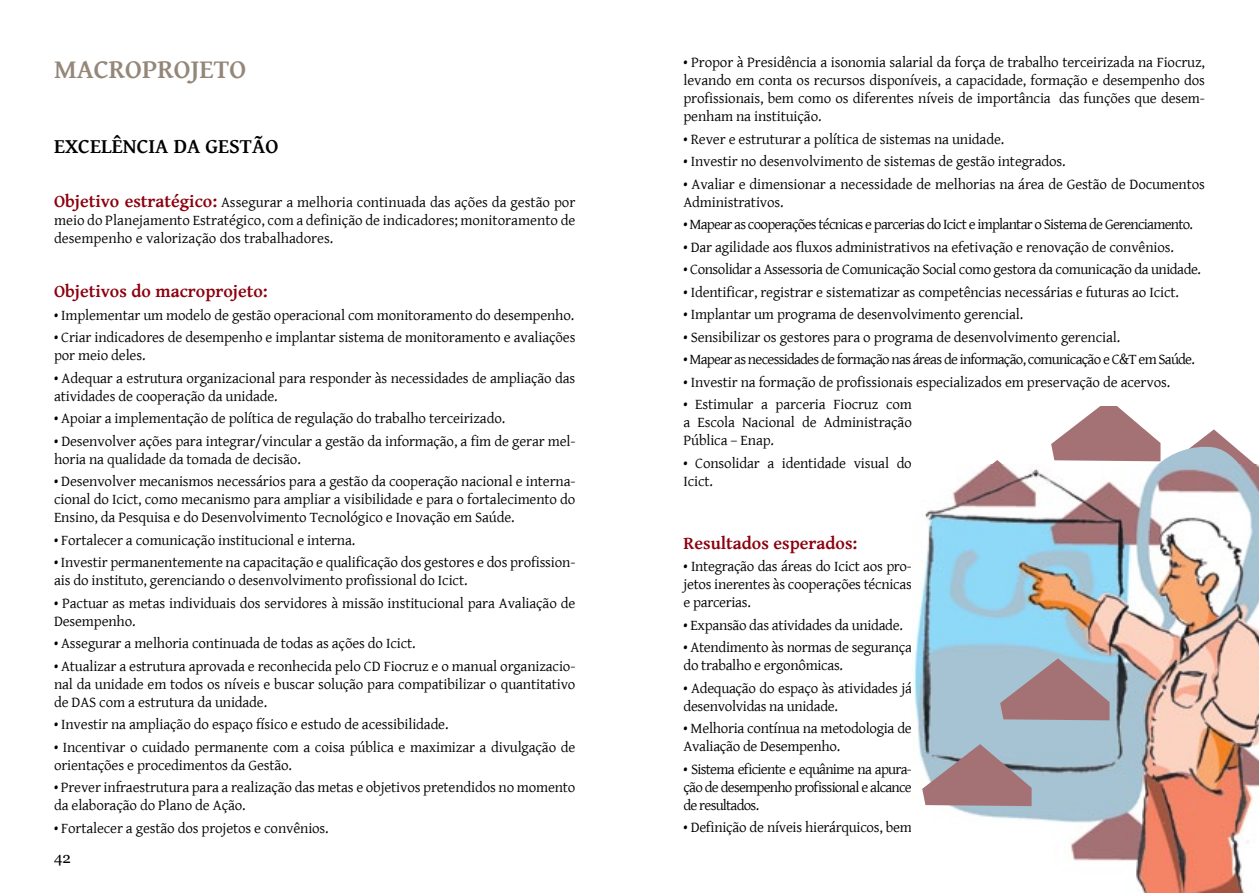
<style>
.page{position:relative;width:1259px;height:893px;background:#fff}
.page>*{position:absolute;margin:0;border:0;box-sizing:border-box;transform-origin:0 0}
.t1{font:700 27px "Gentium Basic";color:#948779}
.t2{font:700 21px "Gentium Basic";color:#000}
.t3{font:700 18px "Gentium Basic";color:#8b010e}
.t4{font:15px/18px "Gentium Basic";letter-spacing:-.01em;color:#000}
.t5{font:15px "Gentium Basic";letter-spacing:-.05em;color:#000}
.t6{font:15px "Gentium Basic";letter-spacing:-.03em;color:#000}
.t7{font:15px "Georgia";color:#000}
.s1{font-weight:700;font-size:18px;color:#8b010e}
</style>
<div class="page">
<img style="left:913px;top:595px;width:9px;height:166px">
<img style="left:922px;top:407px;width:337px;height:486px">
<h1 class="t1" style="left:54px;top:48px;width:194px">MACROPROJETO</h1>
<h2 class="t2" style="left:54px;top:131px;width:226px">EXCELÊNCIA DA GESTÃO</h2>
<p class="t4" style="left:54px;top:193px;width:523px;text-align:justify"><span class="s1">Objetivo estratégico:</span> Assegurar a melhoria continuada das ações da gestão por meio do Planejamento Estratégico, com a definição de indicadores; monitoramento de desempenho e valorização dos trabalhadores.</p>
<p class="t3" style="left:54px;top:278px;width:215px">Objetivos do macroprojeto:</p>
<p class="t4" style="left:54px;top:305px;width:522px">• Implementar um modelo de gestão operacional com monitoramento do desempenho.</p>
<p class="t4" style="left:54px;top:328px;width:523px">• Criar indicadores de desempenho e implantar sistema de monitoramento e avaliações por meio deles.</p>
<p class="t4" style="left:54px;top:368px;width:523px">• Adequar a estrutura organizacional para responder às necessidades de ampliação das atividades de cooperação da unidade.</p>
<p class="t4" style="left:54px;top:409px;width:453px">• Apoiar a implementação de política de regulação do trabalho terceirizado.</p>
<p class="t4" style="left:54px;top:431px;width:523px">• Desenvolver ações para integrar/vincular a gestão da informação, a fim de gerar mel&shy;horia na qualidade da tomada de decisão.</p>
<p class="t4" style="left:54px;top:472px;width:523px;text-align:justify">• Desenvolver mecanismos necessários para a gestão da cooperação nacional e interna&shy;cional do Icict, como mecanismo para ampliar a visibilidade e para o fortalecimento do Ensino, da Pesquisa e do Desenvolvimento Tecnológico e Inovação em Saúde.</p>
<p class="t4" style="left:54px;top:530px;width:303px">• Fortalecer a comunicação institucional e interna.</p>
<p class="t4" style="left:54px;top:553px;width:523px">• Investir permanentemente na capacitação e qualificação dos gestores e dos profission&shy;ais do instituto, gerenciando o desenvolvimento profissional do Icict.</p>
<p class="t4" style="left:54px;top:593px;width:523px">• Pactuar as metas individuais dos servidores à missão institucional para Avaliação de<br>Desempenho.</p>
<p class="t4" style="left:54px;top:634px;width:363px">• Assegurar a melhoria continuada de todas as ações do Icict.</p>
<p class="t4" style="left:54px;top:656px;width:523px;text-align:justify">• Atualizar a estrutura aprovada e reconhecida pelo CD Fiocruz e o manual organizacio&shy;nal da unidade em todos os níveis e buscar solução para compatibilizar o quantitativo de DAS com a estrutura da unidade.</p>
<p class="t4" style="left:54px;top:715px;width:396px">• Investir na ampliação do espaço físico e estudo de acessibilidade.</p>
<p class="t4" style="left:54px;top:737px;width:523px">• Incentivar o cuidado permanente com a coisa pública e maximizar a divulgação de orientações e procedimentos da Gestão.</p>
<p class="t4" style="left:54px;top:778px;width:523px">• Prever infraestrutura para a realização das metas e objetivos pretendidos no momento da elaboração do Plano de Ação.</p>
<p class="t4" style="left:54px;top:818px;width:276px">• Fortalecer a gestão dos projetos e convênios.</p>
<p class="t7" style="left:54px;top:849px;width:18px">42</p>
<p class="t4" style="left:683px;top:53px;width:523px;text-align:justify">• Propor à Presidência a isonomia salarial da força de trabalho terceirizada na Fiocruz, levando em conta os recursos disponíveis, a capacidade, formação e desempenho dos profissionais, bem como os diferentes níveis de importância das funções que desem&shy;penham na instituição.</p>
<p class="t4" style="left:683px;top:129px;width:322px">• Rever e estruturar a política de sistemas na unidade.</p>
<p class="t4" style="left:683px;top:152px;width:383px">• Investir no desenvolvimento de sistemas de gestão integrados.</p>
<p class="t4" style="left:683px;top:174px;width:523px">• Avaliar e dimensionar a necessidade de melhorias na área de Gestão de Documentos<br>Administrativos.</p>
<p class="t5" style="left:683px;top:213px;width:511px">• Mapear as cooperações técnicas e parcerias do Icict e implantar o Sistema de Gerenciamento.</p>
<p class="t4" style="left:683px;top:237px;width:492px">• Dar agilidade aos fluxos administrativos na efetivação e renovação de convênios.</p>
<p class="t6" style="left:683px;top:258px;width:519px">• Consolidar a Assessoria de Comunicação Social como gestora da comunicação da unidade.</p>
<p class="t4" style="left:683px;top:282px;width:497px">• Identificar, registrar e sistematizar as competências necessárias e futuras ao Icict.</p>
<p class="t4" style="left:683px;top:305px;width:341px">• Implantar um programa de desenvolvimento gerencial.</p>
<p class="t4" style="left:683px;top:327px;width:438px">• Sensibilizar os gestores para o programa de desenvolvimento gerencial.</p>
<p class="t5" style="left:683px;top:348px;width:513px">• Mapear as necessidades de formação nas áreas de informação, comunicação e C&amp;T em Saúde.</p>
<p class="t4" style="left:683px;top:372px;width:488px">• Investir na formação de profissionais especializados em preservação de acervos.</p>
<p class="t4" style="left:683px;top:395px;width:230px;text-align:justify">• Estimular a parceria Fiocruz com a Escola Nacional de Administração Pública – Enap.</p>
<p class="t4" style="left:683px;top:453px;width:230px">• Consolidar a identidade visual do<br>Icict.</p>
<p class="t3" style="left:683px;top:529px;width:175px">Resultados esperados:</p>
<p class="t4" style="left:683px;top:557px;width:230px;text-align:justify">• Integração das áreas do Icict aos pro&shy;jetos inerentes às cooperações técnicas e parcerias.</p>
<p class="t4" style="left:683px;top:615px;width:221px">• Expansão das atividades da unidade.</p>
<p class="t4" style="left:683px;top:638px;width:230px">• Atendimento às normas de segurança do trabalho e ergonômicas.</p>
<p class="t4" style="left:683px;top:678px;width:230px">• Adequação do espaço às atividades já desenvolvidas na unidade.</p>
<p class="t4" style="left:683px;top:719px;width:230px">• Melhoria contínua na metodologia de<br>Avaliação de Desempenho.</p>
<p class="t4" style="left:683px;top:759px;width:230px;text-align:justify">• Sistema eficiente e equânime na apura&shy;ção de desempenho profissional e alcance de resultados.</p>
<p class="t4" style="left:683px;top:818px;width:230px">• Definição de níveis hierárquicos, bem</p>
</div>
